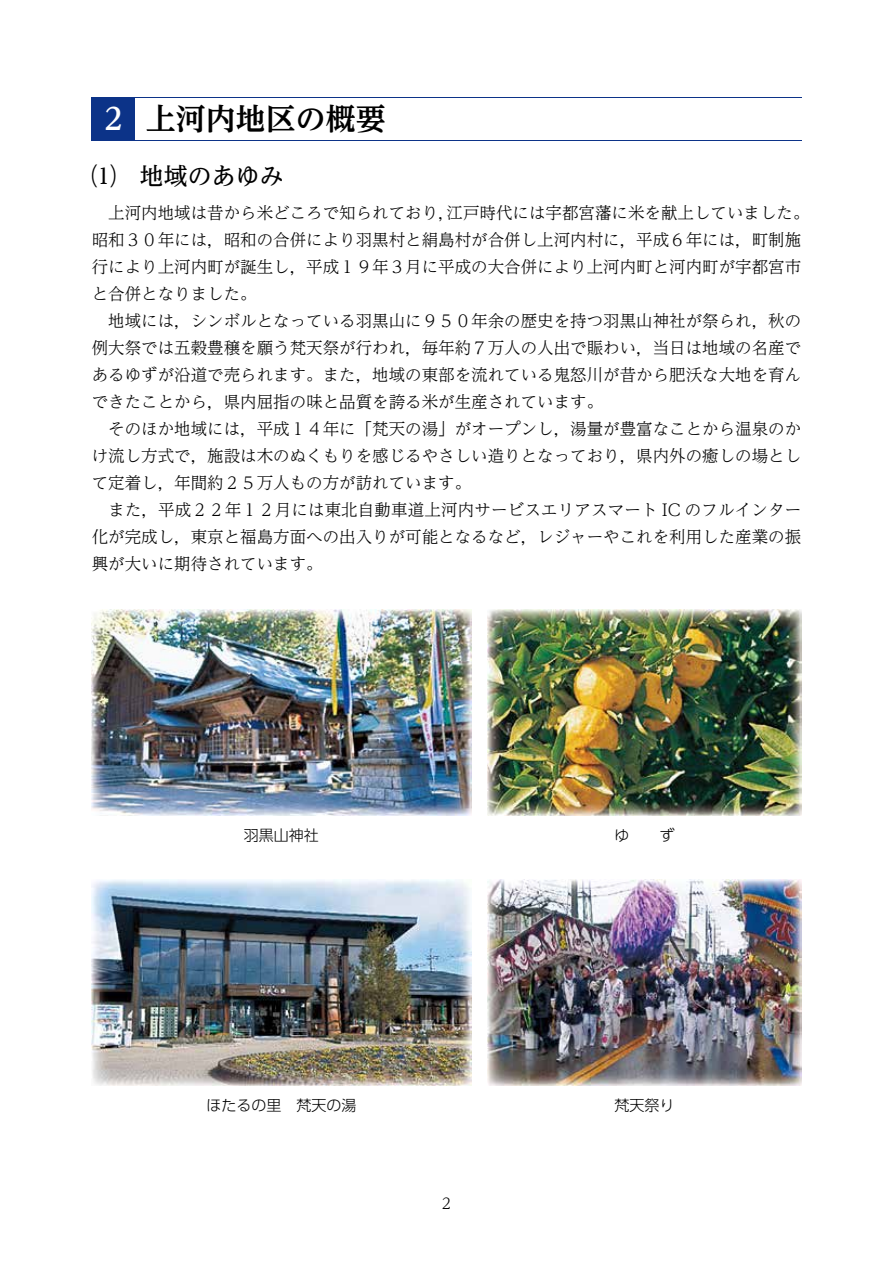
<style>
.page{position:relative;width:893px;height:1263px;background:#fff}
.page>*{position:absolute;margin:0;border:0;box-sizing:border-box;transform-origin:0 0}
.t1{font:700 30px "UD Reimin Pro";color:#000}
.t2{font:500 24px "UD Reimin Pro";color:#000}
.t3{font:300 16.5px/27px "UD Reimin Pro";color:#000}
.t4{font:300 15px "UD Shin Go Pro";color:#000}
.t5{font:300 15px "UD Reimin Pro";color:#000}
.s1{color:#fff}
</style>
<div class="page">
<hr style="left:92px;top:97px;width:709px;height:1px;background:#0c3388">
<div style="left:92px;top:97px;width:43px;height:44px;background:#0c3388"></div>
<hr style="left:92px;top:140px;width:709px;height:1px;background:#0c3388">
<img style="left:92px;top:610px;width:379px;height:205px">
<img style="left:488px;top:610px;width:313px;height:205px">
<img style="left:92px;top:880px;width:379px;height:205px">
<img style="left:488px;top:880px;width:313px;height:205px">
<h1 class="t1" style="left:98px;top:94px;width:289px"><span class="s1">２</span>上河内地区の概要</h1>
<h2 class="t2" style="left:92px;top:157px;width:194px">⑴　地域のあゆみ</h2>
<p class="t3" style="left:92px;top:199px;width:719px">　上河内地域は昔から米どころで知られており，江戸時代には宇都宮藩に米を献上していました。昭和３０年には，昭和の合併により羽黒村と絹島村が合併し上河内村に，平成６年には，町制施行により上河内町が誕生し，平成１９年３月に平成の大合併により上河内町と河内町が宇都宮市と合併となりました。<br>　地域には，シンボルとなっている羽黒山に９５０年余の歴史を持つ羽黒山神社が祭られ，秋の例大祭では五穀豊穣を願う梵天祭が行われ，毎年約７万人の人出で賑わい，当日は地域の名産であるゆずが沿道で売られます。また，地域の東部を流れている鬼怒川が昔から肥沃な大地を育んできたことから，県内屈指の味と品質を誇る米が生産されています。<br>　そのほか地域には，平成１４年に「梵天の湯」がオープンし，湯量が豊富なことから温泉のかけ流し方式で，施設は木のぬくもりを感じるやさしい造りとなっており，県内外の癒しの場として定着し，年間約２５万人もの方が訪れています。<br>　また，平成２２年１２月には東北自動車道上河内サービスエリアスマート IC のフルインター化が完成し，東京と福島方面への出入りが可能となるなど，レジャーやこれを利用した産業の振興が大いに期待されています。</p>
<p class="t4" style="left:244px;top:823px;width:76px">羽黒山神社</p>
<p class="t4" style="left:614px;top:823px;width:61px">ゆ　　ず</p>
<p class="t4" style="left:206px;top:1093px;width:151px">ほたるの里　梵天の湯</p>
<p class="t5" style="left:442px;top:1191px;width:11px">2</p>
<p class="t4" style="left:614px;top:1093px;width:61px">梵天祭り</p>
</div>
